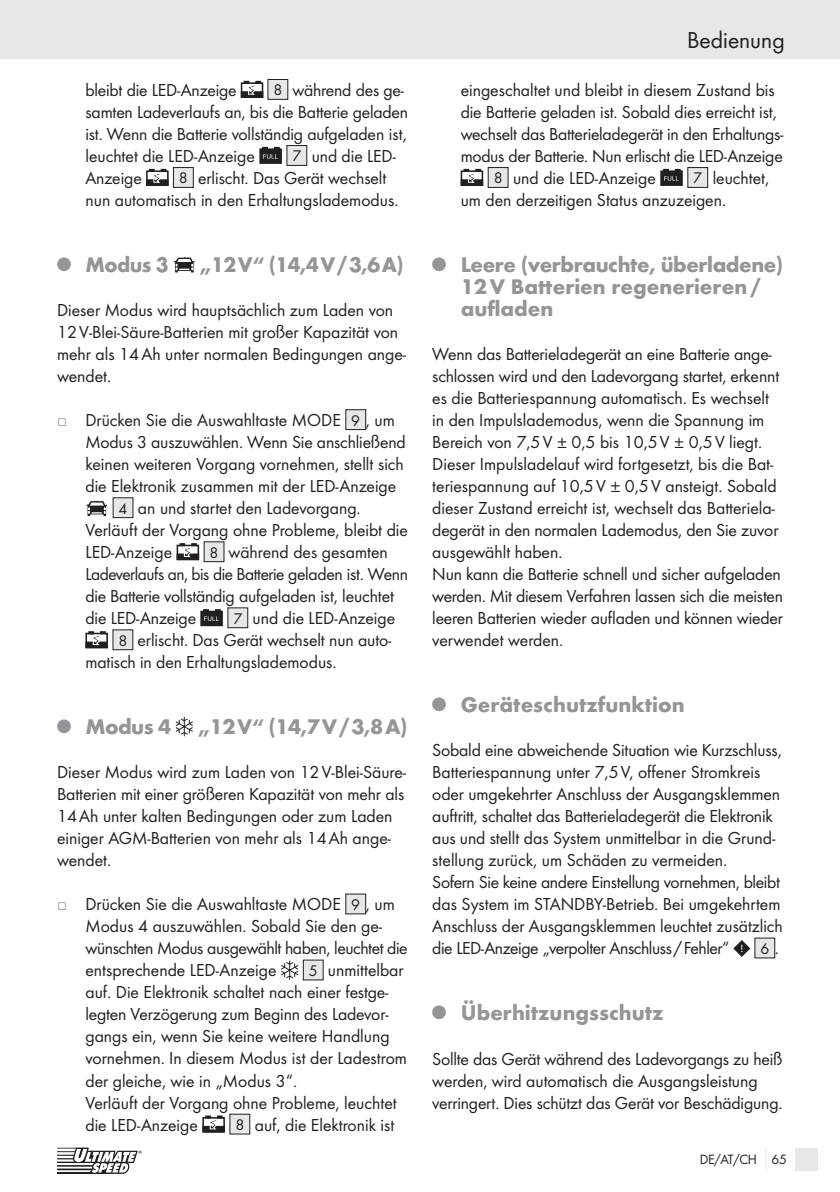
<style>
.page{position:relative;width:840px;height:1192px;background:#fff}
.page>*{position:absolute;margin:0;border:0;box-sizing:border-box;transform-origin:0 0}
.t1{font:24px "Futura Boo";color:#231f20}
.t2{font:700 22px/22px "Futura";color:#939598}
.t3{font:700 22px "Futura";letter-spacing:-.025em;color:#939598}
.t4{font:18px/22px "Futura Boo";color:#231f20}
.t5{font:16px "Futura Boo";color:#231f20}
.t6{font:14px "Futura Boo";letter-spacing:-.035em;color:#231f20}
.s1{font-size:16px}
.s2{font-size:18px}
</style>
<div class="page">
<div style="left:0;top:0;width:839px;height:58px;background:#e6e7e8"></div>
<div style="left:794px;top:1147px;width:23px;height:23px;background:#e6e7e8"></div>
<svg style="left:765px;top:1148px;width:1px;height:22px"></svg>
<hr style="left:57px;top:1147px;width:31px;height:1px;background:#231f20">
<hr style="left:57px;top:1150px;width:34px;height:1px;background:#231f20">
<hr style="left:57px;top:1154px;width:37px;height:1px;background:#231f20">
<hr style="left:57px;top:1157px;width:40px;height:2px;background:#231f20">
<hr style="left:57px;top:1161px;width:43px;height:1px;background:#231f20">
<hr style="left:57px;top:1164px;width:46px;height:2px;background:#231f20">
<hr style="left:57px;top:1168px;width:50px;height:1px;background:#231f20">
<hr style="left:57px;top:1171px;width:53px;height:2px;background:#231f20">
<svg style="left:73px;top:1147px;width:69px;height:26px"></svg>
<div style="left:241px;top:82px;width:22px;height:16px;border:2px solid #231f20"></div>
<div style="left:241px;top:91px;width:22px;height:7px;border:2px solid #231f20"></div>
<svg style="left:243px;top:81px;width:18px;height:14px"></svg>
<div style="left:268px;top:79px;width:20px;height:20px;background:#e6e7e8"></div>
<div style="left:267px;top:79px;width:21px;height:21px;border:1px solid #231f20"></div>
<svg style="left:259px;top:146px;width:23px;height:18px"></svg>
<div style="left:287px;top:145px;width:19px;height:20px;background:#e6e7e8"></div>
<div style="left:286px;top:145px;width:21px;height:21px;border:1px solid #231f20"></div>
<div style="left:146px;top:170px;width:22px;height:16px;border:2px solid #231f20"></div>
<div style="left:146px;top:179px;width:22px;height:7px;border:2px solid #231f20"></div>
<svg style="left:149px;top:169px;width:17px;height:14px"></svg>
<div style="left:173px;top:167px;width:20px;height:20px;background:#e6e7e8"></div>
<div style="left:173px;top:167px;width:21px;height:21px;border:1px solid #231f20"></div>
<svg style="left:173px;top:256px;width:23px;height:17px"></svg>
<div style="left:345px;top:409px;width:20px;height:20px;background:#e6e7e8"></div>
<div style="left:345px;top:409px;width:21px;height:21px;border:1px solid #231f20"></div>
<svg style="left:85px;top:500px;width:23px;height:17px"></svg>
<div style="left:113px;top:497px;width:20px;height:20px;background:#e6e7e8"></div>
<div style="left:113px;top:497px;width:20px;height:21px;border:1px solid #231f20"></div>
<div style="left:176px;top:544px;width:23px;height:16px;border:2px solid #231f20"></div>
<div style="left:176px;top:553px;width:23px;height:7px;border:2px solid #231f20"></div>
<svg style="left:179px;top:543px;width:18px;height:14px"></svg>
<div style="left:204px;top:541px;width:20px;height:20px;background:#e6e7e8"></div>
<svg style="left:200px;top:609px;width:23px;height:18px"></svg>
<div style="left:228px;top:607px;width:20px;height:20px;background:#e6e7e8"></div>
<div style="left:227px;top:607px;width:21px;height:21px;border:1px solid #231f20"></div>
<div style="left:85px;top:632px;width:23px;height:16px;border:2px solid #231f20"></div>
<div style="left:85px;top:641px;width:23px;height:7px;border:2px solid #231f20"></div>
<svg style="left:88px;top:631px;width:18px;height:14px"></svg>
<div style="left:113px;top:629px;width:20px;height:20px;background:#e6e7e8"></div>
<svg style="left:175px;top:716px;width:18px;height:20px"></svg>
<div style="left:345px;top:893px;width:20px;height:20px;background:#e6e7e8"></div>
<svg style="left:281px;top:960px;width:17px;height:19px"></svg>
<div style="left:303px;top:959px;width:20px;height:20px;background:#e6e7e8"></div>
<div style="left:202px;top:1116px;width:23px;height:16px;border:2px solid #231f20"></div>
<div style="left:202px;top:1125px;width:23px;height:7px;border:2px solid #231f20"></div>
<svg style="left:205px;top:1115px;width:17px;height:14px"></svg>
<div style="left:230px;top:1113px;width:20px;height:20px;background:#e6e7e8"></div>
<div style="left:460px;top:170px;width:23px;height:16px;border:2px solid #231f20"></div>
<div style="left:460px;top:179px;width:23px;height:7px;border:2px solid #231f20"></div>
<svg style="left:463px;top:169px;width:17px;height:14px"></svg>
<div style="left:488px;top:167px;width:20px;height:20px;background:#e6e7e8"></div>
<div style="left:487px;top:167px;width:21px;height:21px;border:1px solid #231f20"></div>
<svg style="left:660px;top:168px;width:23px;height:18px"></svg>
<div style="left:687px;top:167px;width:20px;height:20px;background:#e6e7e8"></div>
<div style="left:687px;top:167px;width:20px;height:21px;border:1px solid #231f20"></div>
<svg style="left:733px;top:940px;width:18px;height:17px"></svg>
<div style="left:754px;top:937px;width:20px;height:20px;background:#e6e7e8"></div>
<p class="t4" style="left:85px;top:80px;width:324px;text-indent:188px"><span class="s1">8</span> während des ge&shy;samten Ladeverlaufs an, bis die Batterie geladen ist. Wenn die Batterie vollständig aufgeladen ist, leuchtet die LED-Anzeige</p>
<p class="t4" style="left:85px;top:80px;width:153px">bleibt die LED-Anzeige</p>
<p class="t4" style="left:292px;top:146px;width:105px"><span class="s1">7</span> und die LED-</p>
<p class="t4" style="left:85px;top:168px;width:314px;text-indent:93px"><span class="s1">8</span> erlischt. Das Gerät wechselt nun automatisch in den Erhaltungslademodus.</p>
<p class="t4" style="left:85px;top:168px;width:58px">Anzeige</p>
<p class="t2" style="left:57px;top:255px;width:113px"><sup>-</sup> Modus 3</p>
<p class="t2" style="left:199px;top:255px;width:205px">„12 V“ (14,4 V / 3,6 A)</p>
<p class="t4" style="left:57px;top:300px;width:350px">Dieser Modus wird hauptsächlich zum Laden von 12 V-Blei-Säure-Batterien mit großer Kapazität von mehr als 14 Ah unter normalen Bedingungen ange&shy;wendet.</p>
<p class="t4" style="left:85px;top:410px;width:311px">Drücken Sie die Auswahltaste MODE <span class="s1">9</span> , um</p>
<p class="t4" style="left:85px;top:432px;width:321px">Modus 3 auszuwählen. Wenn Sie anschließend</p>
<p class="t4" style="left:85px;top:454px;width:320px">keinen weiteren Vorgang vornehmen, stellt sich</p>
<p class="t4" style="left:85px;top:476px;width:312px">die Elektronik zusammen mit der LED-Anzeige</p>
<p class="t4" style="left:119px;top:498px;width:243px"><span class="s1">4</span> an und startet den Ladevorgang.</p>
<p class="t4" style="left:85px;top:520px;width:324px">Verläuft der Vorgang ohne Probleme, bleibt die</p>
<p class="t4" style="left:85px;top:542px;width:88px">LED-Anzeige</p>
<p class="t4" style="left:85px;top:542px;width:324px;text-indent:124px"><span class="s1">8</span> während des gesamten Ladeverlaufs an, bis die Batterie geladen ist. Wenn die Batterie vollständig aufgeladen ist, leuchtet die LED-Anzeige</p>
<p class="t4" style="left:233px;top:608px;width:163px"><span class="s1">7</span> und die LED-Anzeige</p>
<p class="t4" style="left:118px;top:630px;width:274px"><span class="s1">8</span> erlischt. Das Gerät wechselt nun auto-</p>
<p class="t4" style="left:85px;top:652px;width:252px">matisch in den Erhaltungslademodus.</p>
<p class="t3" style="left:57px;top:718px;width:352px"><sup>-</sup> Modus 4 „12 V“ (14,7 V / 3,8 A)</p>
<p class="t4" style="left:57px;top:762px;width:350px">Dieser Modus wird zum Laden von 12 V-Blei-Säure-Batterien mit einer größeren Kapazität von mehr als 14 Ah unter kalten Bedingungen oder zum Laden einiger AGM-Batterien von mehr als 14 Ah ange&shy;wendet.</p>
<p class="t4" style="left:85px;top:894px;width:323px">Drücken Sie die Auswahltaste MODE <span class="s1">9</span> , um Modus 4 auszuwählen. Sobald Sie den ge&shy;wünschten Modus ausgewählt haben, leuchtet die entsprechende LED-Anzeige</p>
<p class="t4" style="left:85px;top:960px;width:323px;text-indent:223px"><span class="s1">5</span> unmittelbar auf. Die Elektronik schaltet nach einer festge&shy;legten Verzögerung zum Beginn des Ladevor&shy;gangs ein, wenn Sie keine weitere Handlung vornehmen. In diesem Modus ist der Ladestrom der gleiche, wie in „Modus 3“.<br>Verläuft der Vorgang ohne Probleme, leuchtet die LED-Anzeige</p>
<p class="t4" style="left:235px;top:1114px;width:160px"><span class="s1">8</span> auf, die Elektronik ist</p>
<h1 class="t1" style="left:687px;top:29px;width:99px">Bedienung</h1>
<p class="t4" style="left:460px;top:80px;width:315px">eingeschaltet und bleibt in diesem Zustand bis</p>
<p class="t4" style="left:460px;top:102px;width:317px">die Batterie geladen ist. Sobald dies erreicht ist,</p>
<p class="t4" style="left:460px;top:124px;width:324px">wechselt das Batterieladegerät in den Erhaltungs-</p>
<p class="t4" style="left:460px;top:146px;width:323px">modus der Batterie. Nun erlischt die LED-Anzeige</p>
<p class="t4" style="left:493px;top:168px;width:163px"><span class="s1">8</span> und die LED-Anzeige</p>
<p class="t4" style="left:460px;top:168px;width:310px;text-indent:232px"><span class="s1">7</span> leuchtet, um den derzeitigen Status anzuzeigen.</p>
<p class="t2" style="left:460px;top:255px;width:324px;text-indent:-28px"><sup>-</sup> Leere (verbrauchte, überladene)<br>12 V Batterien regenerieren / aufladen</p>
<p class="t4" style="left:432px;top:344px;width:352px">Wenn das Batterieladegerät an eine Batterie ange&shy;schlossen wird und den Ladevorgang startet, erkennt es die Batteriespannung automatisch. Es wechselt in den Impulslademodus, wenn die Spannung im Bereich von 7,5 V ± 0,5 bis 10,5 V ± 0,5 V liegt.<br>Dieser Impulsladelauf wird fortgesetzt, bis die Bat&shy;teriespannung auf 10,5 V ± 0,5 V ansteigt. Sobald dieser Zustand erreicht ist, wechselt das Batteriela&shy;degerät in den normalen Lademodus, den Sie zuvor ausgewählt haben.<br>Nun kann die Batterie schnell und sicher aufgeladen werden. Mit diesem Verfahren lassen sich die meisten leeren Batterien wieder aufladen und können wieder verwendet werden.</p>
<p class="t2" style="left:432px;top:695px;width:254px"><sup>-</sup> Geräteschutzfunktion</p>
<p class="t4" style="left:432px;top:740px;width:352px">Sobald eine abweichende Situation wie Kurzschluss, Batteriespannung unter 7,5 V, offener Stromkreis oder umgekehrter Anschluss der Ausgangsklemmen auftritt, schaltet das Batterieladegerät die Elektronik aus und stellt das System unmittelbar in die Grund&shy;stellung zurück, um Schäden zu vermeiden.<br>Sofern Sie keine andere Einstellung vornehmen, bleibt das System im STANDBY-Betrieb. Bei umgekehrtem Anschluss der Ausgangsklemmen leuchtet zusätzlich die LED-Anzeige „verpolter Anschluss / Fehler“</p>
<p class="t5" style="left:760px;top:941px;width:20px">6 <span class="s2">.</span></p>
<p class="t2" style="left:432px;top:1003px;width:233px"><sup>-</sup> Überhitzungsschutz</p>
<p class="t4" style="left:432px;top:1048px;width:351px">Sollte das Gerät während des Ladevorgangs zu heiß werden, wird automatisch die Ausgangsleistung verringert. Dies schützt das Gerät vor Beschädigung.</p>
<p class="t6" style="left:699px;top:1152px;width:88px">DE/AT/CH 65</p>
</div>
